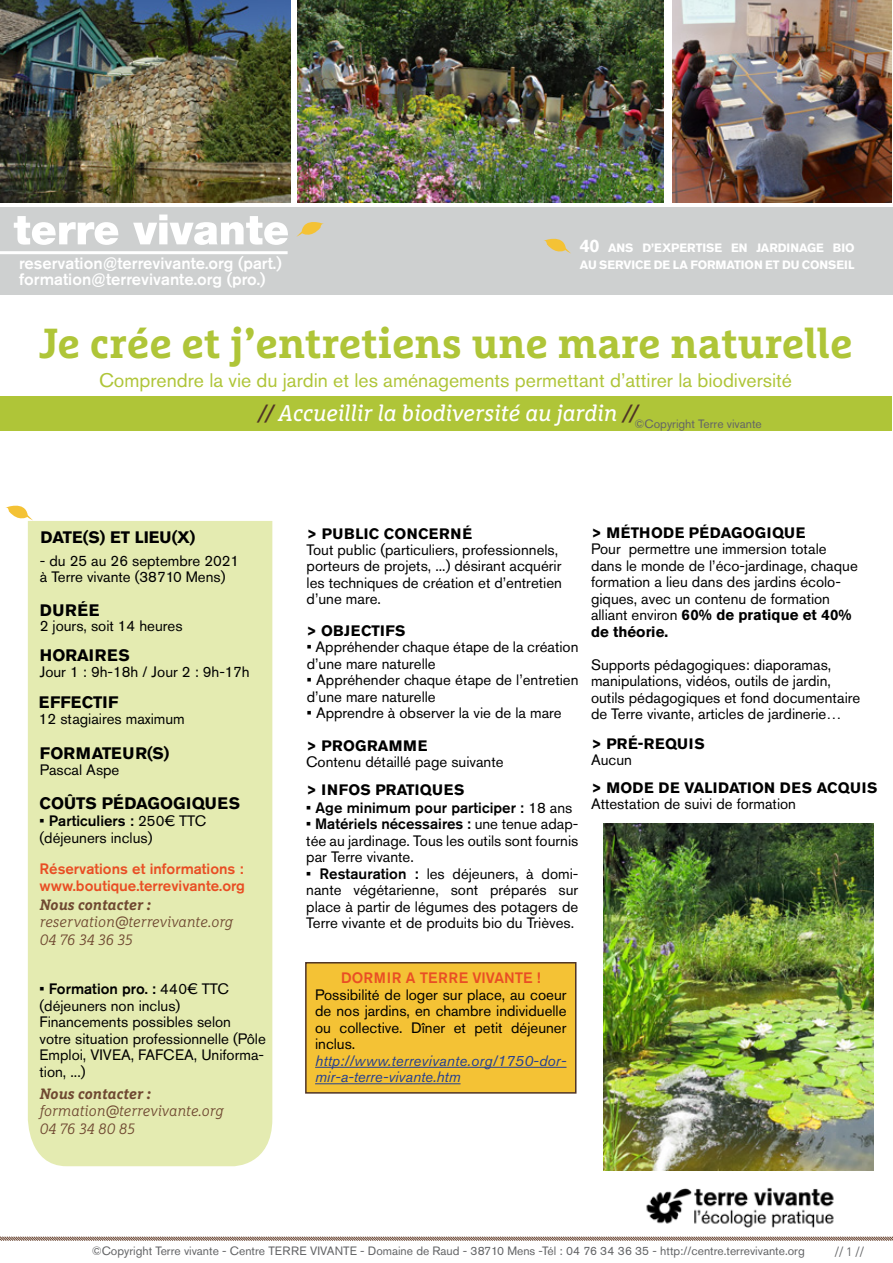
<style>
.page{position:relative;width:893px;height:1263px;background:#fff}
.page>*{position:absolute;margin:0;border:0;box-sizing:border-box;transform-origin:0 0}
.t1{font:700 42px "Marselis Slab Pro";color:#afc538}
.t2{font:italic 22.65px "Marselis Slab Pro";color:#fff}
.t3{font:19.5px "Akzidenz Grotesk Pro";color:#afc538}
.t4{font:500 16.5px "Akzidenz Grotesk Pro";color:#fff}
.t5{font:700 16.5px "Akzidenz Grotesk Pro";color:#000}
.t6{font:700 16.5px "Akzidenz Grotesk Pro";letter-spacing:.03em;color:#000}
.t7{font:700 16.5px "Akzidenz Grotesk Pro";letter-spacing:.02em;color:#000}
.t8{font:15px/16.5px "Akzidenz Grotesk Pro";color:#000}
.t9{font:500 15px/17.2px "Akzidenz Grotesk Pro";color:#e94e24}
.t10{font:italic 300 15px/17.2px "Marselis Slab Pro";color:#6f4831}
.t11{font:700 15px "Akzidenz Grotesk Pro";letter-spacing:.03em;color:#000}
.t12{font:italic 15px/16.5px "Akzidenz Grotesk Pro";letter-spacing:.01em;color:#25408f}
.t13{font:700 15px "Akzidenz Grotesk Pro";letter-spacing:.05em;color:#000}
.t14{font:500 15px "Akzidenz Grotesk Pro";color:#000}
.t15{font:italic 700 15px "Marselis Slab Pro";color:#6f4831}
.t16{font:12px "Akzidenz Grotesk Pro";color:#636466}
.t17{font:700 12px/17.1px "Akzidenz Grotesk Pro";color:#fff}
.t18{font:12px "DIN Pro";color:#636466}
.s1{font-size:18px}
.s2{color:#4f3426}
.s3{font-weight:500}
.s4{font-weight:700}
.s5{font-weight:400}
</style>
<div class="page">
<img style="left:612px;top:1170px;width:238px;height:58px">
<svg style="left:0;top:1236px;width:893px;height:5px;background:#b3a197"></svg>
<div style="left:0;top:397px;width:891px;height:34px;background:#afc538"></div>
<div style="left:0;top:207px;width:893px;height:88px;background:#ced0d0"></div>
<svg style="left:544px;top:238px;width:27px;height:16px"></svg>
<svg style="left:296px;top:222px;width:28px;height:15px"></svg>
<svg style="left:14px;top:214px;width:274px;height:31px"></svg>
<hr style="left:0;top:251px;width:288px;height:3px;background:#fff">
<img style="left:604px;top:824px;width:270px;height:346px">
<div style="left:28px;top:521px;width:244px;height:645px;background:#e4ebb1"></div>
<svg style="left:5px;top:505px;width:28px;height:18px"></svg>
<div style="left:306px;top:963px;width:270px;height:130px;background:#f4c235"></div>
<hr style="left:315px;top:1067px;width:251px;height:1px;background:#25408f">
<hr style="left:315px;top:1083px;width:146px;height:1px;background:#25408f">
<div style="left:305px;top:962px;width:271px;height:132px;border:2px solid #4f3426"></div>
<img style="left:672px;top:0;width:220px;height:202px">
<img style="left:0;top:0;width:291px;height:202px">
<img style="left:298px;top:0;width:366px;height:202px">
<p class="t4" style="left:19px;top:252px;width:264px">reservation@terrevivante.org (part.)</p>
<p class="t4" style="left:19px;top:268px;width:248px">formation@terrevivante.org (pro.)</p>
<p class="t17" style="left:580px;top:239px;width:276px"><span class="s1">40</span> ANS D’EXPERTISE EN JAR DINAG E BIO<br>AU SERVICE DE LA FORMA</p>
<p class="t17" style="left:734px;top:256px;width:77px">TION ET DU CONSEIL</p>
<h1 class="t1" style="left:38px;top:317px;width:816px">Je crée et j’entretiens une mare naturelle</h1>
<h2 class="t2" style="left:258px;top:399px;width:381px"><span class="s2">//</span> Accueillir la biodiversité au jardin <span class="s2">//</span></h2>
<h3 class="t3" style="left:99px;top:367px;width:694px">Comprendre la vie du jardin et les aménagements permettant d’attirer la biodiversité</h3>
<p class="t16" style="left:634px;top:416px;width:129px">©Copyright Terre vivante</p>
<p class="t5" style="left:41px;top:527px;width:156px">DATE(S) ET LIEU(X)</p>
<p class="t8" style="left:40px;top:552px;width:201px">- du 25 au 26 septembre 2021 à Terre vivante (38710 Mens)</p>
<p class="t5" style="left:40px;top:599px;width:61px">DURÉE</p>
<p class="t8" style="left:40px;top:617px;width:144px">2 jours, soit 14 heures</p>
<p class="t7" style="left:40px;top:644px;width:92px">HORAIRES</p>
<p class="t8" style="left:40px;top:664px;width:211px">Jour 1 : 9h-18h / Jour 2 : 9h-17h</p>
<p class="t5" style="left:39px;top:691px;width:81px">EFFECTIF</p>
<p class="t8" style="left:39px;top:710px;width:147px">12 stagiaires maximum</p>
<p class="t6" style="left:40px;top:742px;width:131px">FORMATEUR(S)</p>
<p class="t8" style="left:40px;top:762px;width:81px">Pascal Aspe</p>
<p class="t5" style="left:40px;top:793px;width:149px">COÛTS PÉDAGOGIQUES</p>
<p class="t8" style="left:40px;top:812px;width:168px"><span class="s3">• Particuliers :</span> 250€ TTC (déjeuners inclus)</p>
<p class="t9" style="left:40px;top:860px;width:207px">Réservations et informations : www.boutique.terrevivante.org</p>
<p class="t15" style="left:40px;top:895px;width:112px">Nous contacter :</p>
<p class="t10" style="left:40px;top:913px;width:195px">reservation@terrevivante.org<br>04 76 34 36 35</p>
<p class="t8" style="left:40px;top:981px;width:228px"><span class="s3">• Formation pro. :</span> 440€ TTC (déjeuners non inclus)<br>Financements possibles selon votre situation professionnelle (Pôle<br>Emploi, VIVEA, FAFCEA, Uniforma&shy;tion, ...)</p>
<p class="t15" style="left:40px;top:1084px;width:112px">Nous contacter :</p>
<p class="t10" style="left:40px;top:1102px;width:185px">formation@terrevivante.org<br>04 76 34 80 85</p>
<p class="t11" style="left:307px;top:524px;width:167px">&gt; PUBLIC CONCERNÉ</p>
<p class="t11" style="left:591px;top:523px;width:216px">&gt; MÉTHODE PÉDAG OGIQUE</p>
<p class="t8" style="left:307px;top:541px;width:257px">Tout public (particuliers, professionnels, porteurs de projets, ...) désirant acquérir les techniques de création et d’entretien d’une mare.</p>
<p class="t11" style="left:306px;top:621px;width:101px">&gt; OBJECTIFS</p>
<p class="t8" style="left:307px;top:638px;width:273px"><span class="s3">•</span> Appréhender chaque étape de la création d’une mare naturelle</p>
<p class="t8" style="left:307px;top:671px;width:273px"><span class="s3">•</span> Appréhender chaque étape de l’entretien d’une mare naturelle</p>
<p class="t8" style="left:307px;top:704px;width:256px"><span class="s3">•</span> Apprendre à observer la vie de la mare</p>
<p class="t8" style="left:591px;top:541px;width:268px">Pour permettre une immersion totale dans le monde de l’éco-jardinage, chaque formation a lieu dans des jardins écolo&shy;giques, avec un contenu de formation alliant environ <span class="s4">60% DE PRATIQUE ET 40% DE THÉORIE.</span></p>
<p class="t8" style="left:591px;top:656px;width:271px">Supports pédagogiques: diaporamas, manipulations, vidéos, outils de jardin, outils pédagogiques et fond documentaire de Terre vivante, articles de jardinerie…</p>
<p class="t11" style="left:306px;top:736px;width:121px">&gt; PROGRAMME</p>
<p class="t13" style="left:591px;top:734px;width:115px">&gt; PRÉ-REQUIS</p>
<p class="t8" style="left:306px;top:753px;width:199px">Contenu détaillé page suivante</p>
<p class="t8" style="left:591px;top:751px;width:42px">Aucun</p>
<p class="t11" style="left:306px;top:780px;width:26px">&gt; INFOS</p>
<p class="t11" style="left:375px;top:780px;width:34px">PRATIQUES</p>
<p class="t13" style="left:591px;top:778px;width:288px">&gt; MODE DE VALIDATION DES ACQUIS</p>
<p class="t14" style="left:306px;top:797px;width:268px">• Age minimum pour participer : <span class="s5">18 ans</span></p>
<p class="t8" style="left:306px;top:815px;width:274px;text-align:justify"><span class="s3">• Matériels nécessaires :</span> une tenue adap&shy;tée au jardinage. Tous les outils sont fournis par Terre vivante.</p>
<p class="t8" style="left:306px;top:865px;width:274px;text-align:justify"><span class="s3">• Restauration :</span> les déjeuners, à domi&shy;nante végétarienne, sont préparés sur place à partir de légumes des potagers de Terre vivante et de produits bio du Trièves.</p>
<p class="t8" style="left:591px;top:796px;width:207px">Attestation de suivi de formation</p>
<p class="t9" style="left:341px;top:969px;width:201px">DORMIR A TERRE VIVANTE !</p>
<p class="t8" style="left:315px;top:986px;width:253px;text-align:justify">Possibilité de loger sur place, au coeur de nos jardins, en chambre individuelle ou collective. Dîner et petit déjeuner inclus.</p>
<p class="t12" style="left:315px;top:1052px;width:253px">http://www.terrevivante.org/1750-dor&shy;mir-a-terre-vivante.htm</p>
<p class="t16" style="left:92px;top:1243px;width:715px">©Copyright Terre vivante - Centre TERRE VIVANTE - Domaine de Raud - 38710 Mens -Tél : 04 76 34 36 35 - http://centre.terrevivante.org</p>
<p class="t18" style="left:835px;top:1243px;width:31px">// 1 //</p>
</div>
